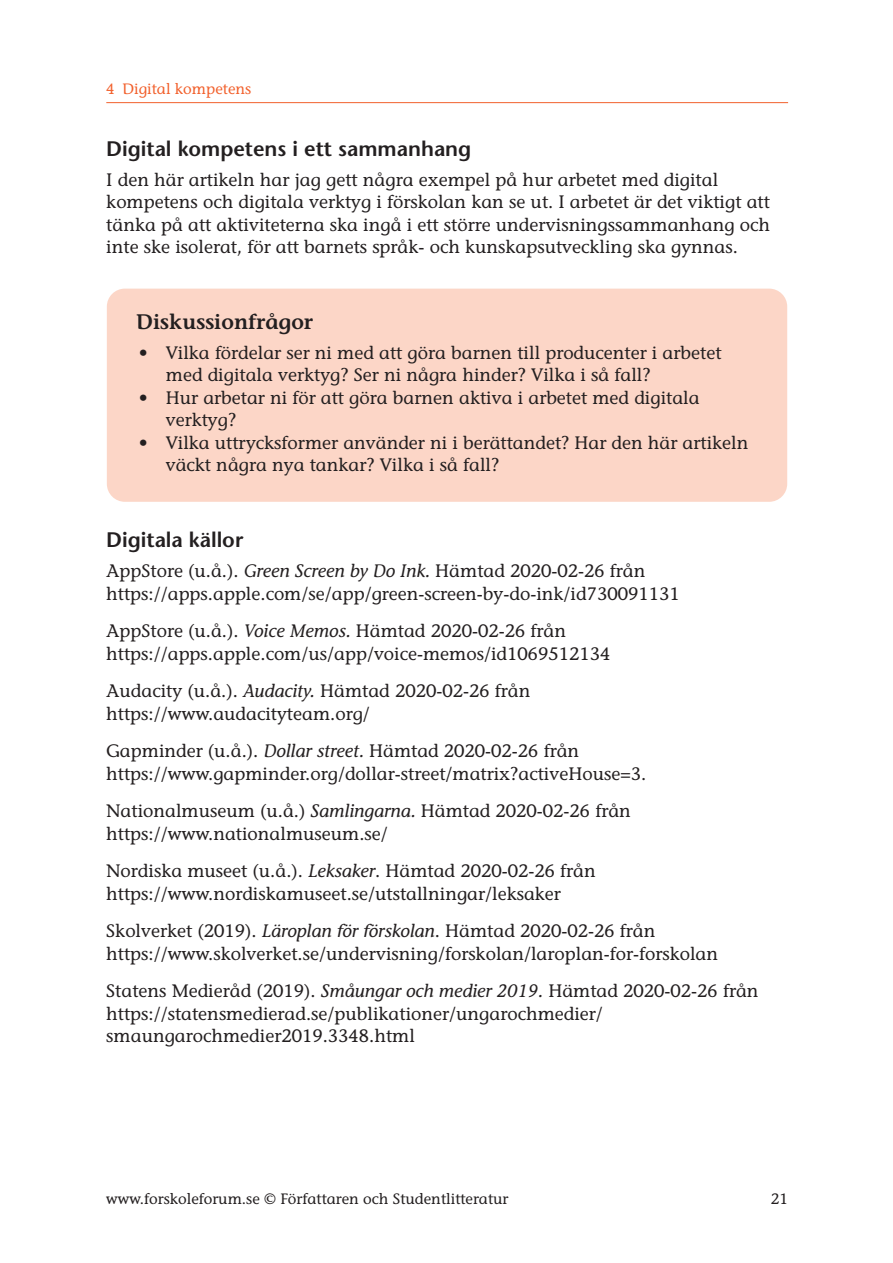
<style>
.page{position:relative;width:893px;height:1263px;background:#fff}
.page>*{position:absolute;margin:0;border:0;box-sizing:border-box;transform-origin:0 0}
.Rubrik_2{font:600 21px "Stone Sans Std";color:#231f20}
.Ruta_Rubrik{font:600 21px "Stone Informal Std";color:#231f20}
.Rubrik_2_e_ruta{font:600 21px "Stone Sans Std";color:#231f20}
.Brödtext{font:500 18px/22.5px "Stone Informal Std";color:#231f20}
.t1{font:500 15px "Stone Informal Std";color:#231f20}
.t2{font:500 15px "Stone Informal Std";color:#f2612d}
.s1{font-style:italic}
</style>
<div class="page">
<hr style="left:106px;top:102px;width:682px;height:1px;background:#f2612d">
<div style="left:107px;top:289px;width:680px;height:213px;background:#fcd6c7;border-radius:18px"></div>
<p class="t2" style="left:106px;top:80px;width:147px">4 Digital kompetens</p>
<p class="Rubrik_2" style="left:106px;top:136px;width:367px">Digital kompetens i ett sammanhang</p>
<p class="Brödtext" style="left:106px;top:168px;width:665px">I den här artikeln har jag gett några exempel på hur arbetet med digital kompetens och digitala verktyg i förskolan kan se ut. I arbetet är det viktigt att tänka på att aktiviteterna ska ingå i ett större undervisningssammanhang och inte ske isolerat, för att barnets språk- och kunskapsutveckling ska gynnas.</p>
<p class="Ruta_Rubrik" style="left:136px;top:309px;width:179px">Diskussionfrågor</p>
<p class="Brödtext" style="left:166px;top:341px;width:557px;text-indent:-27px">• Vilka fördelar ser ni med att göra barnen till producenter i arbetet med digitala verktyg? Ser ni några hinder? Vilka i så fall?</p>
<p class="Brödtext" style="left:166px;top:386px;width:535px;text-indent:-27px">• Hur arbetar ni för att göra barnen aktiva i arbetet med digitala verktyg?</p>
<p class="Brödtext" style="left:166px;top:431px;width:584px;text-indent:-27px">• Vilka uttrycksformer använder ni i berättandet? Har den här artikeln väckt några nya tankar? Vilka i så fall?</p>
<p class="Rubrik_2_e_ruta" style="left:106px;top:527px;width:139px">Digitala källor</p>
<p class="Brödtext" style="left:106px;top:560px;width:575px">AppStore (u.å.). <span class="s1">Green Screen by Do Ink.</span> Hämtad 2020-02-26 från https://apps.apple.com/se/app/green-screen-by-do-ink/id730091131</p>
<p class="Brödtext" style="left:106px;top:620px;width:506px">AppStore (u.å.). <span class="s1">Voice Memos.</span> Hämtad 2020-02-26 från https://apps.apple.com/us/app/voice-memos/id1069512134</p>
<p class="Brödtext" style="left:106px;top:680px;width:426px">Audacity (u.å.). <span class="s1">Audacity.</span> Hämtad 2020-02-26 från https://www.audacityteam.org/</p>
<p class="Brödtext" style="left:106px;top:740px;width:541px">Gapminder (u.å.). <span class="s1">Dollar street.</span> Hämtad 2020-02-26 från https://www.gapminder.org/dollar-street/matrix?activeHouse=3.</p>
<p class="Brödtext" style="left:106px;top:800px;width:526px">Nationalmuseum (u.å.) <span class="s1">Samlingarna.</span> Hämtad 2020-02-26 från https://www.nationalmuseum.se/</p>
<p class="Brödtext" style="left:106px;top:860px;width:491px">Nordiska museet (u.å.). <span class="s1">Leksaker</span>. Hämtad 2020-02-26 från https://www.nordiskamuseet.se/utstallningar/leksaker</p>
<p class="Brödtext" style="left:106px;top:920px;width:613px">Skolverket (2019). <span class="s1">Läroplan för förskolan</span>. Hämtad 2020-02-26 från https://www.skolverket.se/undervisning/forskolan/laroplan-for-forskolan</p>
<p class="Brödtext" style="left:106px;top:980px;width:654px">Statens Medieråd (2019). <span class="s1">Småungar och medier 2019.</span> Hämtad 2020-02-26 från https://statensmedierad.se/publikationer/ungarochmedier/ smaungarochmedier2019.3348.html</p>
<p class="t1" style="left:106px;top:1190px;width:404px">www.forskoleforum.se © Författaren och Studentlitteratur</p>
<p class="t1" style="left:771px;top:1190px;width:19px">21</p>
</div>
